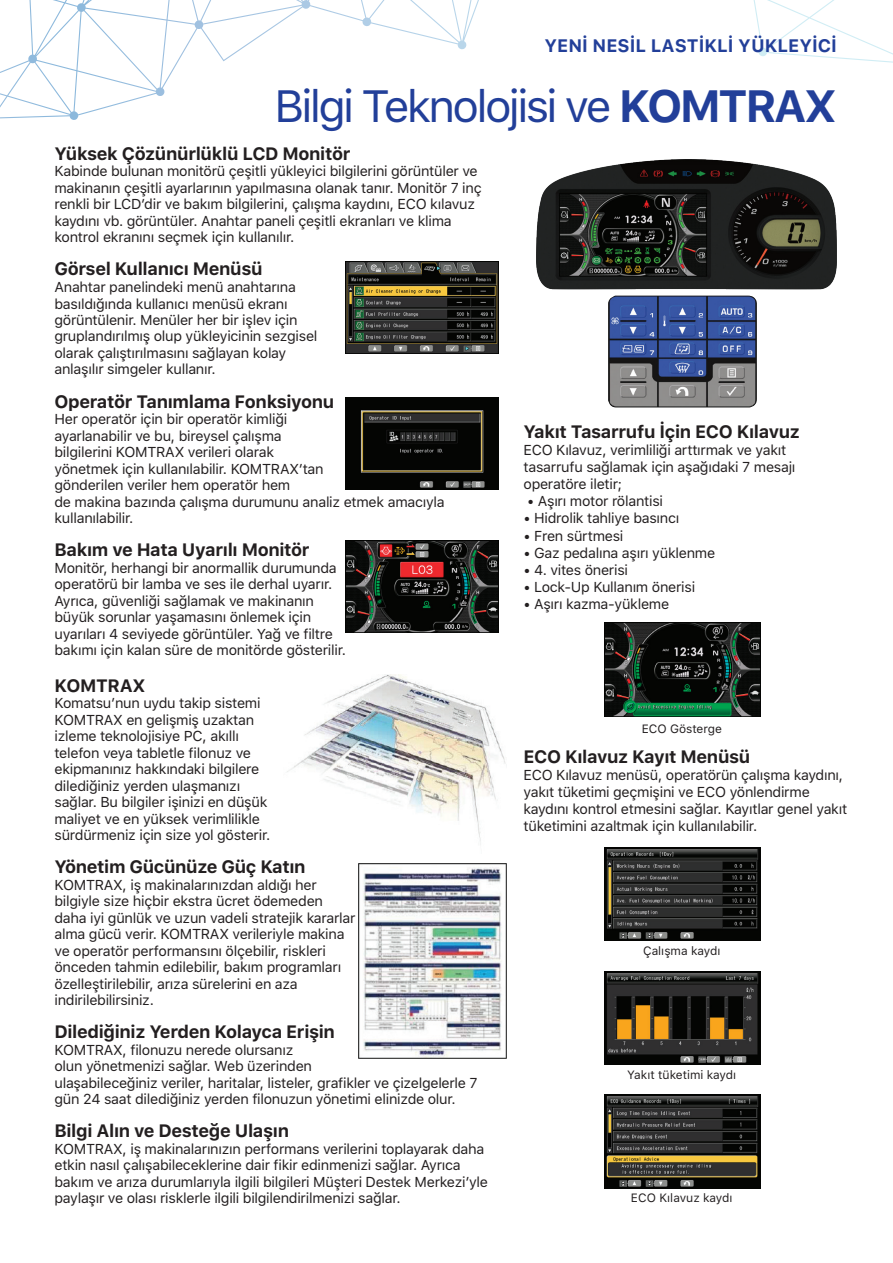
<style>
.page{position:relative;width:893px;height:1263px;background:#fff}
.page>*{position:absolute;margin:0;border:0;box-sizing:border-box;transform-origin:0 0}
.t1{font:45px "SFUI Text";letter-spacing:-.06em;color:#223f99}
.t2{font:700 18px "SFUI Text";color:#223f99}
.t3{font:700 17.85px "SFUI Text";letter-spacing:-.02em;color:#231f20}
.t4{font:14.25px/16.5px "SFUI Text";letter-spacing:-.02em;color:#231f20}
.t5{font:12px "SFUI Text";color:#231f20}
.s1{font-weight:700}
</style>
<div class="page">
<svg style="left:0;top:0;width:893px;height:75px"></svg>
<img style="left:358px;top:863px;width:148px;height:195px">
<img style="left:287px;top:675px;width:219px;height:170px">
<img style="left:536px;top:159px;width:300px;height:131px">
<img style="left:608px;top:296px;width:149px;height:111px">
<img style="left:345px;top:262px;width:153px;height:91px">
<img style="left:345px;top:398px;width:153px;height:91px">
<img style="left:345px;top:541px;width:153px;height:91px">
<img style="left:604px;top:623px;width:157px;height:94px">
<img style="left:605px;top:847px;width:155px;height:94px">
<img style="left:605px;top:971px;width:155px;height:93px">
<img style="left:605px;top:1095px;width:155px;height:93px">
<p class="t2" style="left:544px;top:33px;width:294px">YENİ NESİL LASTİKLİ YÜKLEYİCİ</p>
<h1 class="t1" style="left:275px;top:74px;width:564px">Bilgi Teknolojisi ve <span class="s1">KOMTRAX</span></h1>
<p class="t3" style="left:54px;top:141px;width:297px">Yüksek Çözünürlüklü LCD Monitör</p>
<p class="t4" style="left:54px;top:164px;width:429px">Kabinde bulunan monitörü çeşitli yükleyici bilgilerini görüntüler ve makinanın çeşitli ayarlarının yapılmasına olanak tanır. Monitör 7 inç renkli bir LCD’dir ve bakım bilgilerini, çalışma kaydını, ECO kılavuz kaydını vb. görüntüler. Anahtar paneli çeşitli ekranları ve klima kontrol ekranını seçmek için kullanılır.</p>
<p class="t3" style="left:54px;top:256px;width:210px">Görsel Kullanıcı Menüsü</p>
<p class="t4" style="left:54px;top:279px;width:264px">Anahtar panelindeki menü anahtarına basıldığında kullanıcı menüsü ekranı görüntülenir. Menüler her bir işlev için gruplandırılmış olup yükleyicinin sezgisel olarak çalıştırılmasını sağlayan kolay anlaşılır simgeler kullanır.</p>
<p class="t3" style="left:54px;top:388px;width:281px">Operatör Tanımlama Fonksiyonu</p>
<p class="t4" style="left:54px;top:411px;width:392px">Her operatör için bir operatör kimliği<br>ayarlanabilir ve bu, bireysel çalışma<br>bilgilerini KOMTRAX verileri olarak<br>yönetmek için kullanılabilir. KOMTRAX’tan<br>gönderilen veriler hem operatör hem<br>de makina bazında çalışma durumunu analiz etmek amacıyla kullanılabilir.</p>
<p class="t3" style="left:54px;top:537px;width:257px">Bakım ve Hata Uyarılı Monitör</p>
<p class="t4" style="left:54px;top:560px;width:293px">Monitör, herhangi bir anormallik durumunda operatörü bir lamba ve ses ile derhal uyarır.<br>Ayrıca, güvenliği sağlamak ve makinanın büyük sorunlar yaşamasını önlemek için uyarıları 4 seviyede görüntüler. Yağ ve filtre bakımı için kalan süre de monitörde gösterilir.</p>
<p class="t3" style="left:523px;top:418px;width:278px">Yakıt Tasarrufu İçin ECO Kılavuz</p>
<p class="t4" style="left:523px;top:442px;width:273px;line-height:17.1px">ECO Kılavuz, verimliliği arttırmak ve yakıt tasarrufu sağlamak için aşağıdaki 7 mesajı operatöre iletir;</p>
<p class="t4" style="left:527px;top:493px;width:137px">• Aşırı motor rölantisi</p>
<p class="t4" style="left:523px;top:511px;width:157px">• Hidrolik tahliye basıncı</p>
<p class="t4" style="left:523px;top:528px;width:101px">• Fren sürtmesi</p>
<p class="t4" style="left:523px;top:545px;width:193px">• Gaz pedalına aşırı yüklenme</p>
<p class="t4" style="left:523px;top:562px;width:106px">• 4. vites önerisi</p>
<p class="t4" style="left:523px;top:579px;width:173px">• Lock-Up Kullanım önerisi</p>
<p class="t4" style="left:523px;top:596px;width:147px">• Aşırı kazma-yükleme</p>
<p class="t3" style="left:54px;top:672px;width:92px">KOMTRAX</p>
<p class="t4" style="left:54px;top:695px;width:217px">Komatsu’nun uydu takip sistemi KOMTRAX en gelişmiş uzaktan izleme teknolojisiye PC, akıllı telefon veya tabletle filonuz ve ekipmanınız hakkındaki bilgilere dilediğiniz yerden ulaşmanızı sağlar. Bu bilgiler işinizi en düşük maliyet ve en yüksek verimlilikle sürdürmeniz için size yol gösterir.</p>
<p class="t3" style="left:54px;top:854px;width:253px">Yönetim Gücünüze Güç Katın</p>
<p class="t4" style="left:54px;top:877px;width:303px">KOMTRAX, iş makinalarınızdan aldığı her bilgiyle size hiçbir ekstra ücret ödemeden daha iyi günlük ve uzun vadeli stratejik kararlar alma gücü verir. KOMTRAX verileriyle makina ve operatör performansını ölçebilir, riskleri önceden tahmin edilebilir, bakım programları özelleştirilebilir, arıza sürelerini en aza indirilebilirsiniz.</p>
<p class="t3" style="left:54px;top:1019px;width:282px">Dilediğiniz Yerden Kolayca Erişin</p>
<p class="t4" style="left:54px;top:1042px;width:425px">KOMTRAX, filonuzu nerede olursanız<br>olun yönetmenizi sağlar. Web üzerinden<br>ulaşabileceğiniz veriler, haritalar, listeler, grafikler ve çizelgelerle 7 gün 24 saat dilediğiniz yerden filonuzun yönetimi elinizde olur.</p>
<p class="t3" style="left:54px;top:1118px;width:236px">Bilgi Alın ve Desteğe Ulaşın</p>
<p class="t4" style="left:54px;top:1141px;width:435px">KOMTRAX, iş makinalarınızın performans verilerini toplayarak daha etkin nasıl çalışabileceklerine dair fikir edinmenizi sağlar. Ayrıca bakım ve arıza durumlarıyla ilgili bilgileri Müşteri Destek Merkezi’yle paylaşır ve olası risklerle ilgili bilgilendirilmenizi sağlar.</p>
<p class="t5" style="left:642px;top:720px;width:82px">ECO Gösterge</p>
<p class="t3" style="left:523px;top:743px;width:228px">ECO Kılavuz Kayıt Menüsü</p>
<p class="t4" style="left:523px;top:767px;width:325px;line-height:17.1px">ECO Kılavuz menüsü, operatörün çalışma kaydını, yakıt tüketimi geçmişini ve ECO yönlendirme kaydını kontrol etmesini sağlar. Kayıtlar genel yakıt tüketimini azaltmak için kullanılabilir.</p>
<p class="t5" style="left:643px;top:942px;width:79px">Çalışma kaydı</p>
<p class="t5" style="left:627px;top:1066px;width:110px">Yakıt tüketimi kaydı</p>
<p class="t5" style="left:631px;top:1189px;width:103px">ECO Kılavuz kaydı</p>
</div>
